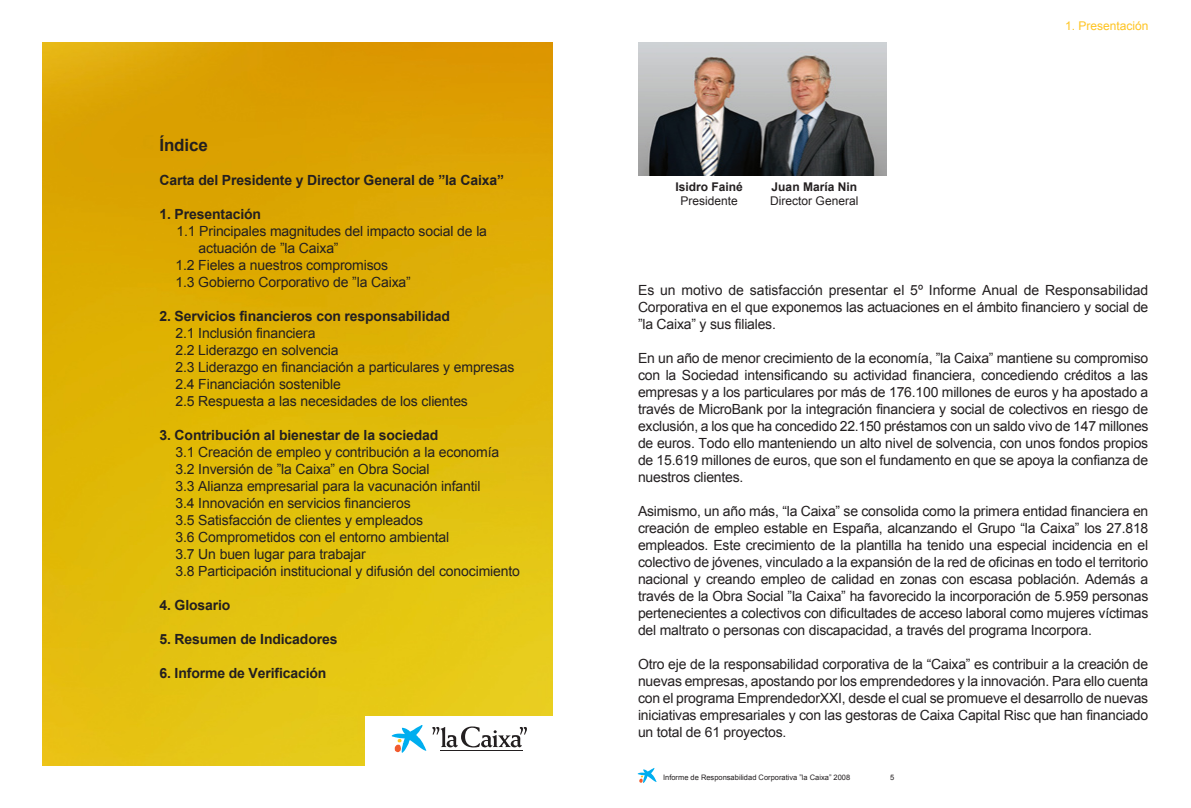
<style>
.page{position:relative;width:1191px;height:808px;background:#fff}
.page>*{position:absolute;margin:0;border:0;box-sizing:border-box;transform-origin:0 0}
.t1{font:700 17px "Arial";letter-spacing:-.01em;color:#231f20}
.t2{font:14px/17px "Arial";letter-spacing:-.01em;color:#231f20;text-align:justify}
.t3{font:700 14px "Arial";letter-spacing:-.01em;color:#231f20}
.t4{font:12px "Arial";color:#231f20}
.t5{font:700 12px "Arial";color:#231f20}
.filets{font:12px "Arial";color:#fec422}
.t6{font:7.5px "Arial";color:#231f20}
</style>
<div class="page">
<svg style="left:637px;top:768px;width:19px;height:15px"></svg>
<img style="left:43px;top:43px;width:509px;height:722px">
<div style="left:366px;top:716px;width:207px;height:64px;background:#fff"></div>
<hr style="left:440px;top:750px;width:83px;height:1px;background:#231f20">
<svg style="left:432px;top:726px;width:95px;height:21px"></svg>
<svg style="left:392px;top:725px;width:34px;height:28px"></svg>
<img style="left:638px;top:43px;width:248px;height:133px">
<p class="t1" style="left:159px;top:134px;width:50px">Índice</p>
<p class="t3" style="left:159px;top:171px;width:346px">Carta del Presidente y Director General de ”la Caixa”</p>
<p class="t3" style="left:159px;top:205px;width:103px">1. Presentación</p>
<p class="t2" style="left:176px;top:223px;width:312px">1.1 Principales magnitudes del impacto social de la</p>
<p class="t2" style="left:198px;top:240px;width:142px">actuación de ”la Caixa”</p>
<p class="t2" style="left:175px;top:257px;width:214px">1.2 Fieles a nuestros compromisos</p>
<p class="t2" style="left:175px;top:274px;width:237px">1.3 Gobierno Corporativo de ”la Caixa”</p>
<p class="t3" style="left:159px;top:307px;width:292px">2. Servicios financieros con responsabilidad</p>
<p class="t2" style="left:175px;top:325px;width:141px">2.1 Inclusión financiera</p>
<p class="t2" style="left:175px;top:342px;width:165px">2.2 Liderazgo en solvencia</p>
<p class="t2" style="left:175px;top:359px;width:340px">2.3 Liderazgo en financiación a particulares y empresas</p>
<p class="t2" style="left:175px;top:376px;width:167px">2.4 Financiación sostenible</p>
<p class="t2" style="left:175px;top:393px;width:294px">2.5 Respuesta a las necesidades de los clientes</p>
<p class="t3" style="left:159px;top:426px;width:280px">3. Contribución al bienestar de la sociedad</p>
<p class="t2" style="left:175px;top:444px;width:325px">3.1 Creación de empleo y contribución a la economía</p>
<p class="t2" style="left:175px;top:461px;width:256px">3.2 Inversión de ”la Caixa” en Obra Social</p>
<p class="t2" style="left:175px;top:478px;width:307px">3.3 Alianza empresarial para la vacunación infantil</p>
<p class="t2" style="left:175px;top:495px;width:237px">3.4 Innovación en servicios financieros</p>
<p class="t2" style="left:175px;top:512px;width:249px">3.5 Satisfacción de clientes y empleados</p>
<p class="t2" style="left:175px;top:529px;width:275px">3.6 Comprometidos con el entorno ambiental</p>
<p class="t2" style="left:175px;top:546px;width:192px">3.7 Un buen lugar para trabajar</p>
<p class="t2" style="left:175px;top:563px;width:346px">3.8 Participación institucional y difusión del conocimiento</p>
<p class="t3" style="left:159px;top:596px;width:72px">4. Glosario</p>
<p class="t3" style="left:159px;top:630px;width:179px">5. Resumen de Indicadores</p>
<p class="t3" style="left:159px;top:664px;width:168px">6. Informe de Verificación</p>
<p class="t5" style="left:675px;top:179px;width:69px">Isidro Fainé</p>
<p class="t4" style="left:680px;top:193px;width:59px">Presidente</p>
<p class="t5" style="left:771px;top:179px;width:87px">Juan María Nin</p>
<p class="t4" style="left:770px;top:193px;width:90px">Director General</p>
<p class="filets" style="left:1065px;top:18px;width:85px">1. Presentación</p>
<p class="t2" style="left:638px;top:281px;width:512px">Es un motivo de satisfacción presentar el 5º Informe Anual de Responsabilidad Corporativa en el que exponemos las actuaciones en el ámbito financiero y social de ”la Caixa” y sus filiales.</p>
<p class="t2" style="left:638px;top:349px;width:512px">En un año de menor crecimiento de la economía, ”la Caixa” mantiene su compromiso con la Sociedad intensificando su actividad financiera, concediendo créditos a las empresas y a los particulares por más de 176.100 millones de euros y ha apostado a través de MicroBank por la integración financiera y social de colectivos en riesgo de exclusión, a los que ha concedido 22.150 préstamos con un saldo vivo de 147 millones de euros. Todo ello manteniendo un alto nivel de solvencia, con unos fondos propios de 15.619 millones de euros, que son el fundamento en que se apoya la confianza de nuestros clientes.</p>
<p class="t2" style="left:638px;top:502px;width:512px">Asimismo, un año más, “la Caixa” se consolida como la primera entidad financiera en creación de empleo estable en España, alcanzando el Grupo “la Caixa” los 27.818 empleados. Este crecimiento de la plantilla ha tenido una especial incidencia en el colectivo de jóvenes, vinculado a la expansión de la red de oficinas en todo el territorio nacional y creando empleo de calidad en zonas con escasa población. Además a través de la Obra Social ”la Caixa” ha favorecido la incorporación de 5.959 personas pertenecientes a colectivos con dificultades de acceso laboral como mujeres víctimas del maltrato o personas con discapacidad, a través del programa Incorpora.</p>
<p class="t2" style="left:638px;top:655px;width:512px">Otro eje de la responsabilidad corporativa de la “Caixa” es contribuir a la creación de nuevas empresas, apostando por los emprendedores y la innovación. Para ello cuenta con el programa EmprendedorXXI, desde el cual se promueve el desarrollo de nuevas iniciativas empresariales y con las gestoras de Caixa Capital Risc que han financiado un total de 61 proyectos.</p>
<p class="t6" style="left:663px;top:772px;width:189px">Informe de Responsabilidad Corporativa ”la Caixa” 2008</p>
</div>
